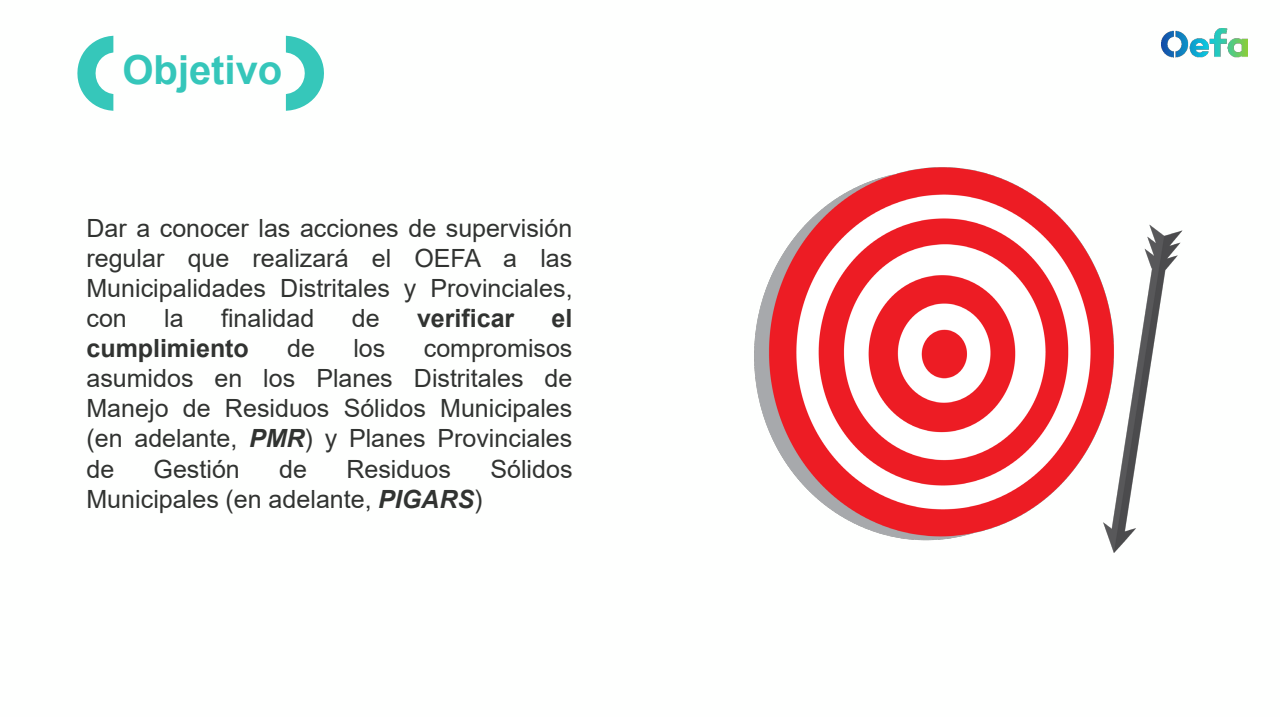
<style>
.page{position:relative;width:1280px;height:717px;background:#fff}
.page>*{position:absolute;margin:0;border:0;box-sizing:border-box;transform-origin:0 0}
.t1{font:700 40px "Arial";color:#35c6ba}
.t2{font:25px/30px "Arial";color:#313331;text-align:justify}
.t3{font:700 25px "Arial";color:#313331}
.s1{font-weight:700;font-style:italic}
</style>
<div class="page">
<img style="left:1162px;top:28px;width:86px;height:30px">
<svg style="left:77px;top:36px;width:36px;height:75px"></svg>
<svg style="left:286px;top:36px;width:38px;height:75px"></svg>
<img style="left:754px;top:167px;width:429px;height:386px">
<p class="t1" style="left:122px;top:42px;width:162px">Objetivo</p>
<p class="t2" style="left:86px;top:213px;width:488px">Dar a conocer las acciones de supervisión regular que realizará el OEFA a las Municipalidades Distritales y Provinciales, con</p>
<p class="t2" style="left:164px;top:303px;width:21px">la</p>
<p class="t2" style="left:221px;top:303px;width:95px">finalidad</p>
<p class="t2" style="left:352px;top:303px;width:29px">de</p>
<p class="t3" style="left:417px;top:301px;width:99px">verificar</p>
<p class="t3" style="left:552px;top:301px;width:22px">el</p>
<p class="t3" style="left:86px;top:331px;width:164px">cumplimiento</p>
<p class="t2" style="left:287px;top:333px;width:29px">de</p>
<p class="t2" style="left:353px;top:333px;width:34px">los</p>
<p class="t2" style="left:86px;top:333px;width:487px;text-indent:337px">compromisos asumidos en los Planes Distritales de Manejo de Residuos Sólidos Municipales (en adelante, <span class="s1">PMR</span>) y Planes Provinciales de</p>
<p class="t2" style="left:154px;top:453px;width:88px">Gestión</p>
<p class="t2" style="left:279px;top:453px;width:29px">de</p>
<p class="t2" style="left:347px;top:453px;width:106px">Residuos</p>
<p class="t2" style="left:490px;top:453px;width:84px">Sólidos</p>
<p class="t2" style="left:86px;top:483px;width:398px">Municipales (en adelante, <span class="s1">PIGARS</span>)</p>
</div>
